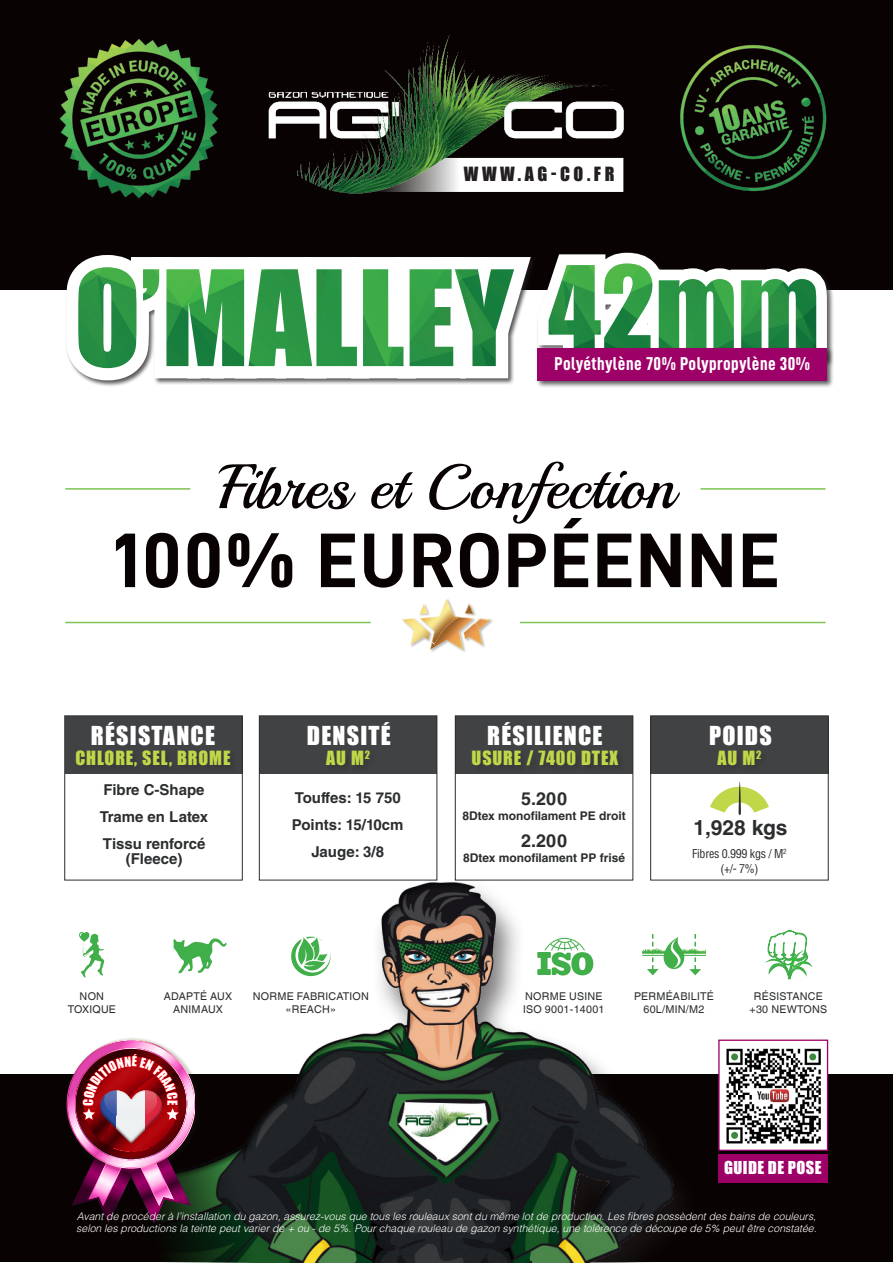
<style>
.page{position:relative;width:893px;height:1263px;background:#fff}
.page>*{position:absolute;margin:0;border:0;box-sizing:border-box;transform-origin:0 0}
.t1{font:77.55px "D DIN Bold";letter-spacing:.025em;color:#080302}
.t2{font:62.7px "Playball";color:#080302}
.t3{font:24px "Impact";letter-spacing:.05em;color:#fff}
.t4{font:700 21px "Helvetica LT Std";color:#2b2d2f}
.t5{font:18.6px "D DIN Condensed Bold";letter-spacing:.025em;color:#fff}
.t6{font:18px "Impact";letter-spacing:.05em;color:#bfd748}
.t7{font:18px "Impact";letter-spacing:.2em;color:#231f20}
.t8{font:700 18px "Helvetica LT Std";letter-spacing:.02em;color:#2b2d2f}
.t9{font:16.35px "Impact";letter-spacing:.025em;color:#fff}
.t10{font:700 15px/27px "Helvetica LT Std";color:#2b2d2f}
.t11{font:700 12px "Helvetica LT Std";color:#2b2d2f}
.t12{font:condensed 12px/14.4px "Helvetica LT Std";letter-spacing:-.025em;color:#2b2d2f;text-align:center}
.t13{font:10.65px/12.9px "Helvetica World";letter-spacing:.025em;color:#2b2d2f;text-align:center}
.t14{font:italic 300 10.5px/12px "Helvetica";color:#fff}
</style>
<div class="page">
<div style="left:0;top:0;width:893px;height:290px;background:#080302"></div>
<img style="left:547px;top:75px;width:77px;height:42px">
<div style="left:0;top:1074px;width:893px;height:188px;background:#080302"></div>
<div style="left:64px;top:715px;width:179px;height:165px;border:1px solid #2b2d2f"></div>
<div style="left:455px;top:715px;width:178px;height:165px;border:1px solid #2b2d2f"></div>
<div style="left:65px;top:716px;width:177px;height:57px;background:#404244"></div>
<div style="left:259px;top:716px;width:178px;height:57px;background:#404244"></div>
<div style="left:456px;top:716px;width:177px;height:57px;background:#404244"></div>
<div style="left:650px;top:716px;width:179px;height:57px;background:#404244"></div>
<div style="left:471px;top:749px;width:155px;height:24px;background:#3c3e40"></div>
<div style="left:716px;top:750px;width:52px;height:23px;background:#3d3e40"></div>
<div style="left:325px;top:750px;width:52px;height:23px;background:#3d3e40"></div>
<div style="left:75px;top:750px;width:162px;height:24px;background:#3c3e3f"></div>
<svg style="left:710px;top:781px;width:59px;height:34px"></svg>
<div style="left:66px;top:874px;width:762px;height:389px;background:#231f20;opacity:.6"></div>
<div style="left:718px;top:1039px;width:110px;height:112px;background:#fff;border:1px solid #9d0168"></div>
<img style="left:726px;top:1048px;width:95px;height:96px">
<div style="left:718px;top:1154px;width:110px;height:28px;background:#9d0168"></div>
<div style="left:64px;top:1037px;width:136px;height:137px;background:#231f20;opacity:.75"></div>
<img style="left:473px;top:629px;width:10px;height:16px">
<img style="left:402px;top:618px;width:18px;height:27px">
<svg style="left:465px;top:603px;width:26px;height:26px"></svg>
<img style="left:430px;top:617px;width:43px;height:33px">
<img style="left:420px;top:642px;width:38px;height:2px">
<img style="left:420px;top:599px;width:39px;height:43px">
<hr style="left:700px;top:488px;width:125px;height:2px;background:#7cc354">
<hr style="left:65px;top:622px;width:306px;height:1px;background:#7cc354">
<hr style="left:520px;top:622px;width:305px;height:1px;background:#7cc354">
<img style="left:680px;top:45px;width:147px;height:72px">
<svg style="left:547px;top:117px;width:286px;height:230px"></svg>
<img style="left:549px;top:263px;width:267px;height:84px">
<div style="left:536px;top:347px;width:299px;height:41px;background:#231f20;opacity:.75"></div>
<div style="left:538px;top:348px;width:289px;height:33px;background:#9d0168"></div>
<svg style="left:59px;top:35px;width:488px;height:455px"></svg>
<img style="left:78px;top:267px;width:436px;height:101px">
<svg style="left:67px;top:1039px;width:128px;height:184px"></svg>
<h3 class="t7" style="left:464px;top:160px;width:152px">WWW.AG-CO.FR</h3>
<h3 class="t5" style="left:555px;top:354px;width:257px">Polyéthylène 70% Polypropylène 30%</h3>
<h2 class="t2" style="left:218px;top:449px;width:458px">Fibres et Confection</h2>
<h1 class="t1" style="left:113px;top:517px;width:668px">100% EUROPÉENNE</h1>
<h3 class="t3" style="left:91px;top:717px;width:126px">RÉSISTANCE</h3>
<h3 class="t3" style="left:307px;top:717px;width:85px">DENSITÉ</h3>
<h3 class="t3" style="left:487px;top:717px;width:117px">RÉSILIENCE</h3>
<h3 class="t6" style="left:472px;top:744px;width:148px">USURE / 7400 DTEX</h3>
<h3 class="t6" style="left:717px;top:744px;width:45px">AU M<sup>2</sup></h3>
<h3 class="t3" style="left:709px;top:717px;width:64px">POIDS</h3>
<h3 class="t6" style="left:75px;top:744px;width:157px">CHLORE, SEL, BROME</h3>
<h3 class="t6" style="left:326px;top:744px;width:45px">AU M<sup>2</sup></h3>
<h3 class="t10" style="left:100px;top:776px;width:110px">Fibre C-Shape<br>Trame en Latex<br>Tissu renforcé</h3>
<h3 class="t10" style="left:126px;top:845px;width:58px">(Fleece)</h3>
<h3 class="t10" style="left:292px;top:784px;width:113px;text-align:center">Touffes: 15 750<br>Points: 15/10cm<br>Jauge: 3/8</h3>
<h3 class="t8" style="left:521px;top:787px;width:47px">5.200</h3>
<p class="t11" style="left:463px;top:808px;width:165px">8Dtex monofilament PE droit</p>
<h3 class="t8" style="left:521px;top:829px;width:47px">2.200</h3>
<p class="t11" style="left:463px;top:850px;width:163px">8Dtex monofilament PP frisé</p>
<h3 class="t4" style="left:693px;top:815px;width:96px">1,928 kgs</h3>
<p class="t12" style="left:692px;top:847px;width:96px">Fibres 0.999 kgs / M<sup>2 </sup>(+/- 7%)</p>
<p class="t13" style="left:68px;top:990px;width:50px">NON<br>TOXIQUE</p>
<p class="t13" style="left:164px;top:990px;width:70px">ADAPTÉ AUX<br>ANIMAUX</p>
<p class="t13" style="left:523px;top:990px;width:83px;text-align:left">NORME USINE<br>ISO 9001-14001</p>
<p class="t13" style="left:634px;top:990px;width:81px">PERMÉABILITÉ<br>60L/MIN/M2</p>
<p class="t13" style="left:253px;top:990px;width:118px">NORME FABRICATION «REACH»</p>
<p class="t13" style="left:749px;top:990px;width:79px">RÉSISTANCE +30 NEWTONS</p>
<h3 class="t9" style="left:724px;top:1155px;width:99px">GUIDE DE POSE</h3>
<p class="t14" style="left:76px;top:1209px;width:742px">Avant de procéder à l’installation du gazon, assurez-vous que tous les rouleaux sont du même lot de production. Les fibres possèdent des bains de couleurs, selon les productions la teinte peut varier de + ou - de 5%. Pour chaque rouleau de gazon synthétique, une tolérence de découpe de 5% peut être constatée.</p>
</div>
